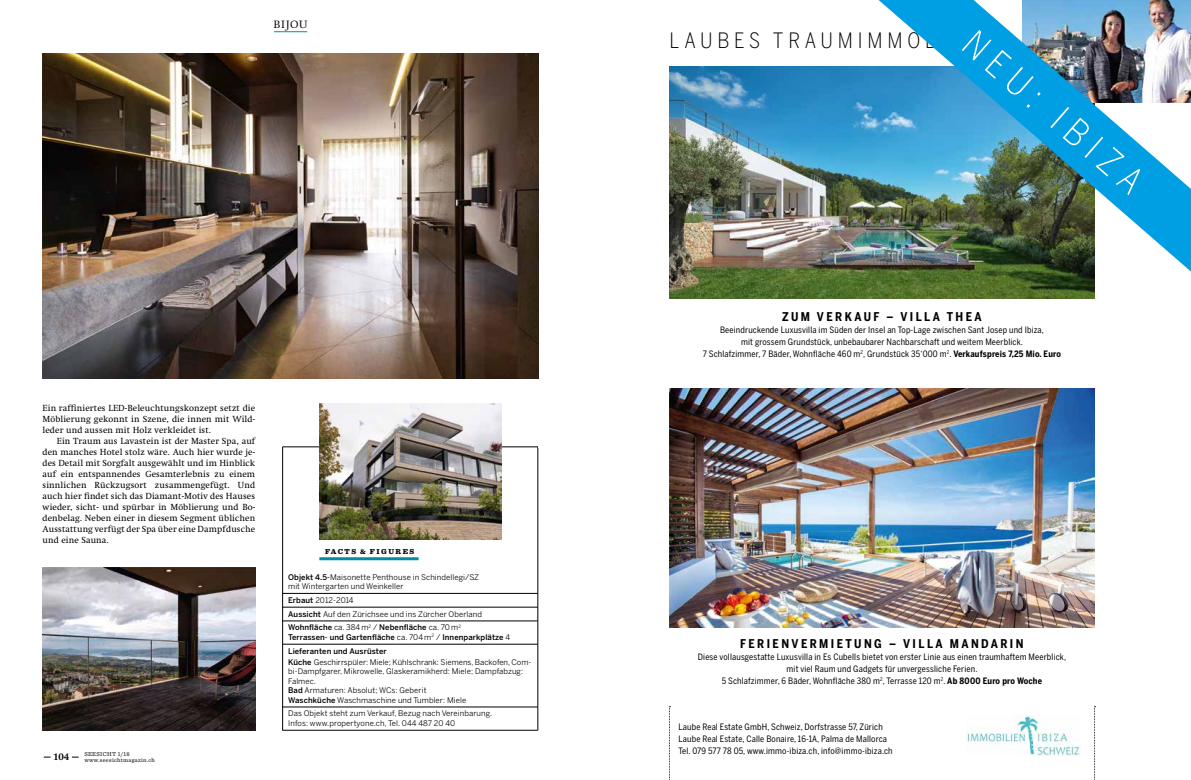
<style>
.page{position:relative;width:1191px;height:780px;background:#fff}
.page>*{position:absolute;margin:0;border:0;box-sizing:border-box;transform-origin:0 0}
.t1{font:300 36px "Benton Sans Cond";color:#fff}
.t2{font:300 21px "Benton Sans Cond";letter-spacing:.23em;color:#000}
.t3{font:700 12px "Benton Sans Cond";letter-spacing:.2em;color:#000}
.t4{font:300 10.8px "Swift LT Pro";letter-spacing:.05em;color:#000;scale:1.11 1}
.t5{font:700 10px "Swift LT Pro";color:#000}
.t6{font:9px/11px "Swift LT Pro";letter-spacing:.01em;color:#000;text-align:justify}
.t7{font:8.8px/12px "Benton Sans Cond";letter-spacing:.02em;color:#000;text-align:center}
.t8{font:7.8px/9.5px "Benton Sans";letter-spacing:.01em;color:#000}
.t9{font:500 7.8px/13.7px "Benton Sans";letter-spacing:.01em;color:#000}
.t10{font:900 7.5px "Sentinel";letter-spacing:.2em;color:#000}
.t11{font:6px/6px "Sentinel";letter-spacing:.05em;color:#000}
.s1{font-weight:500}
.s2{font-weight:400}
.s3{font-weight:700}
</style>
<div class="page">
<hr style="left:319px;top:557px;width:99px;height:3px;background:#008da4">
<hr style="left:282px;top:593px;width:256px;height:1px;background:#000">
<hr style="left:282px;top:607px;width:256px;height:1px;background:#000">
<hr style="left:282px;top:620px;width:256px;height:1px;background:#000">
<hr style="left:282px;top:644px;width:256px;height:1px;background:#000">
<hr style="left:282px;top:706px;width:256px;height:1px;background:#000">
<hr style="left:282px;top:730px;width:256px;height:1px;background:#000">
<hr style="left:282px;top:446px;width:1px;height:284px;background:#000">
<hr style="left:537px;top:446px;width:1px;height:284px;background:#000">
<hr style="left:283px;top:446px;width:255px;height:1px;background:#000">
<img style="left:319px;top:403px;width:182px;height:136px">
<img style="left:43px;top:53px;width:496px;height:325px">
<img style="left:43px;top:568px;width:212px;height:162px">
<hr style="left:274px;top:31px;width:33px;height:1px;background:#008da4">
<img style="left:669px;top:66px;width:425px;height:232px">
<img style="left:669px;top:388px;width:425px;height:240px">
<svg style="left:1094px;top:706px;width:1px;height:74px"></svg>
<svg style="left:669px;top:706px;width:1px;height:74px"></svg>
<img style="left:967px;top:715px;width:113px;height:40px">
<img style="left:878px;top:0;width:313px;height:271px">
<p class="t4" style="left:274px;top:19px;width:32px">BIJOU</p>
<p class="t6" style="left:43px;top:402px;width:214px">Ein raffiniertes LED-Beleuchtungskonzept setzt die Möblierung gekonnt in Szene, die innen mit Wild&shy;leder und aussen mit Holz verkleidet ist.</p>
<p class="t6" style="left:43px;top:435px;width:214px;text-indent:14px">Ein Traum aus Lavastein ist der Master Spa, auf den manches Hotel stolz wäre. Auch hier wurde je&shy;des Detail mit Sorgfalt ausgewählt und im Hinblick auf ein entspannendes Gesamterlebnis zu einem sinnlichen Rückzugsort zusammengefügt. Und auch hier findet sich das Diamant-Motiv des Hauses wieder, sicht- und spürbar in Möblierung und Bo&shy;denbelag. Neben einer in diesem Segment üblichen Ausstattung verfügt der Spa über eine Dampfdusche und eine Sauna.</p>
<p class="t5" style="left:43px;top:750px;width:28px">- 104</p>
<p class="t11" style="left:84px;top:750px;width:72px">SEESICHT 1/18 www.seesichtmagazin.ch</p>
<p class="t10" style="left:325px;top:546px;width:91px">FACTS &amp; FIGURES</p>
<p class="t8" style="left:288px;top:572px;width:192px"><span class="s1">Objekt 4.5-</span>Maisonette Penthouse in Schindellegi/SZ mit Wintergarten und Weinkeller</p>
<p class="t8" style="left:288px;top:593px;width:195px;line-height:13.8px"><span class="s1">Erbaut</span> 2012-2014<br><span class="s1">Aussicht</span> Auf den Zürichsee und ins Zürcher Oberland<br><span class="s1">Wohnfläche</span> ca. 384m<sup>2</sup> / <span class="s1">Nebenfläche</span> ca. 70m<sup>2</sup></p>
<p class="t9" style="left:288px;top:630px;width:223px">Terrassen- und Gartenfläche <span class="s2">ca. 704m</span><sup>2</sup> <span class="s2">/</span> Innenparkplätze <span class="s2">4<br></span>Lieferanten und Ausrüster</p>
<p class="t8" style="left:288px;top:657px;width:245px"><span class="s1">Küche</span> Geschirrspüler: Miele; Kühlschrank: Siemens, Backofen, Com&shy;bi-Dampfgarer, Mikrowelle, Glaskeramikherd: Miele; Dampfabzug:<br>Falmec.<br><span class="s1">Bad</span> Armaturen: Absolut; WCs: Geberit<br><span class="s1">Waschküche</span> Waschmaschine und Tumbler: Miele</p>
<p class="t8" style="left:288px;top:708px;width:206px">Das Objekt steht zum Verkauf, Bezug nach Vereinbarung.<br>Infos: www.propertyone.ch, Tel. 044 487 20 40</p>
<h1 class="t1" style="left:981px;top:22px;width:227px;rotate:41deg">NEU: IBIZA</h1>
<h2 class="t2" style="left:669px;top:28px;width:336px">LAUBES TRAUMIMMOBILIEN</h2>
<h3 class="t3" style="left:782px;top:309px;width:201px">ZUM VERKAUF – VILLA THEA</h3>
<p class="t7" style="left:703px;top:323px;width:360px">Beeindruckende Luxusvilla im Süden der Insel an Top-Lage zwischen Sant Josep und Ibiza,<br>mit grossem Grundstück, unbebaubarer Nachbarschaft und weitem Meerblick.<br>7 Schlafzimmer, 7 Bäder, Wohnfläche 460 m<sup>2</sup>, Grundstück 35‘000 m<sup>2</sup>. <span class="s3">Verkaufspreis 7,25 Mio. Euro</span></p>
<h3 class="t3" style="left:740px;top:637px;width:285px">FERIENVERMIETUNG – VILLA MANDARIN</h3>
<p class="t7" style="left:698px;top:651px;width:370px">Diese vollausgestatte Luxusvilla in Es Cubells bietet von erster Linie aus einen traumhaftem Meerblick, mit viel Raum und Gadgets für unvergessliche Ferien.<br>5 Schlafzimmer, 6 Bäder, Wohnfläche 380 m<sup>2</sup>, Terrasse 120 m<sup>2</sup>. <span class="s3">Ab 8000 Euro pro Woche</span></p>
<p class="t7" style="left:678px;top:720px;width:216px;text-align:left">Laube Real Estate GmbH, Schweiz, Dorfstrasse 57, Zürich<br>Laube Real Estate, Calle Bonaire, 16-1A, Palma de Mallorca<br>Tel. 079 577 78 05, www.immo-ibiza.ch, info@immo-ibiza.ch</p>
</div>
